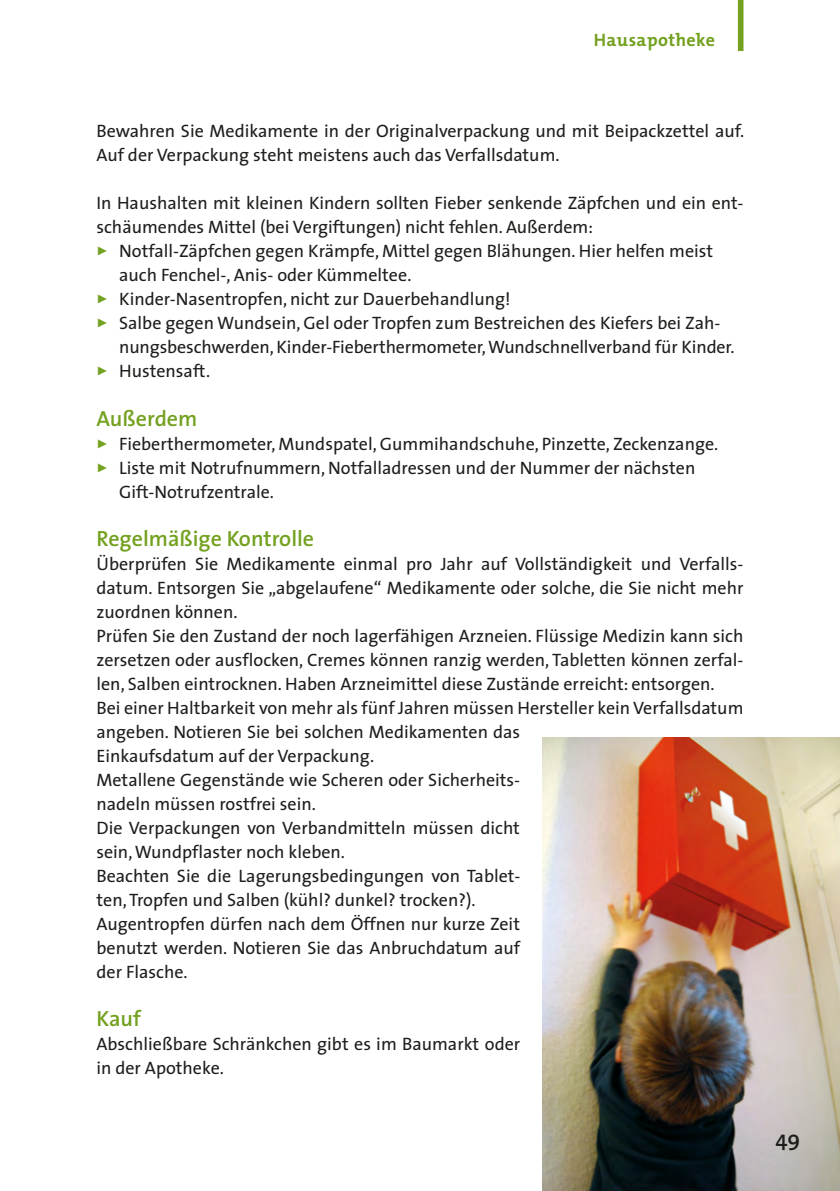
<style>
.page{position:relative;width:840px;height:1191px;background:#fff}
.page>*{position:absolute;margin:0;border:0;box-sizing:border-box;transform-origin:0 0}
.t1{font:600 22px "The Sans";color:#74a120}
.t2{font:600 22px "The Sans";color:#1d1d1b}
.t3{font:18px/24px "The Sans";color:#1d1d1b}
.t4{font:700 18px "The Mix";letter-spacing:.025em;color:#74a120}
.s1{color:#74a120}
</style>
<div class="page">
<img style="left:542px;top:737px;width:297px;height:454px">
<div style="left:737px;top:0;width:6px;height:51px;background:#74a120"></div>
<p class="t4" style="left:593px;top:25px;width:123px">Hausapotheke</p>
<p class="t3" style="left:96px;top:119px;width:647px">Bewahren Sie Medikamente in der Originalverpackung und mit Beipackzettel auf.<br>Auf der Verpackung steht meistens auch das Verfallsdatum.</p>
<p class="t3" style="left:96px;top:191px;width:648px">In Haushalten mit kleinen Kindern sollten Fieber senkende Zäpfchen und ein ent&shy;schäumendes Mittel (bei Vergiftungen) nicht fehlen. Außerdem:</p>
<p class="t3" style="left:119px;top:239px;width:595px;text-indent:-23px"><span class="s1">✓</span> Notfall-Zäpfchen gegen Krämpfe, Mittel gegen Blähungen. Hier helfen meist auch Fenchel-, Anis- oder Kümmeltee.</p>
<p class="t3" style="left:96px;top:287px;width:415px"><span class="s1">✓</span> Kinder-Nasentropfen, nicht zur Dauerbehandlung!</p>
<p class="t3" style="left:119px;top:311px;width:614px;text-indent:-23px"><span class="s1">✓</span> Salbe gegen Wundsein, Gel oder Tropfen zum Bestreichen des Kiefers bei Zah&shy;nungsbeschwerden, Kinder-Fieberthermometer, Wundschnellverband für Kinder.</p>
<p class="t3" style="left:96px;top:359px;width:113px"><span class="s1">✓</span> Hustensaft.</p>
<p class="t1" style="left:96px;top:400px;width:102px">Außerdem</p>
<p class="t3" style="left:96px;top:431px;width:621px"><span class="s1">✓</span> Fieberthermometer, Mundspatel, Gummihandschuhe, Pinzette, Zeckenzange.</p>
<p class="t3" style="left:119px;top:455px;width:577px;text-indent:-23px"><span class="s1">✓</span> Liste mit Notrufnummern, Notfalladressen und der Nummer der nächsten<br>Gift-Notrufzentrale.</p>
<p class="t1" style="left:96px;top:520px;width:219px">Regelmäßige Kontrolle</p>
<p class="t3" style="left:96px;top:551px;width:648px">Überprüfen Sie Medikamente einmal pro Jahr auf Vollständigkeit und Verfalls&shy;datum. Entsorgen Sie „abgelaufene“ Medikamente oder solche, die Sie nicht mehr zuordnen können.<br>Prüfen Sie den Zustand der noch lagerfähigen Arzneien. Flüssige Medizin kann sich zersetzen oder ausflocken, Cremes können ranzig werden, Tabletten können zerfal&shy;len, Salben eintrocknen. Haben Arzneimittel diese Zustände erreicht: entsorgen.<br>Bei einer Haltbarkeit von mehr als fünf Jahren müssen Hersteller kein Verfallsdatum angeben. Notieren Sie bei solchen Medikamenten das<br>Einkaufsdatum auf der Verpackung.<br>Metallene Gegenstände wie Scheren oder Sicherheits-<br>nadeln müssen rostfrei sein.<br>Die Verpackungen von Verbandmitteln müssen dicht<br>sein, Wundpflaster noch kleben.<br>Beachten Sie die Lagerungsbedingungen von Tablet-<br>ten, Tropfen und Salben (kühl? dunkel? trocken?).<br>Augentropfen dürfen nach dem Öffnen nur kurze Zeit<br>benutzt werden. Notieren Sie das Anbruchdatum auf<br>der Flasche.</p>
<p class="t1" style="left:96px;top:1000px;width:46px">Kauf</p>
<p class="t3" style="left:96px;top:1031px;width:425px">Abschließbare Schränkchen gibt es im Baumarkt oder in der Apotheke.</p>
<p class="t2" style="left:774px;top:1120px;width:26px">49</p>
</div>
